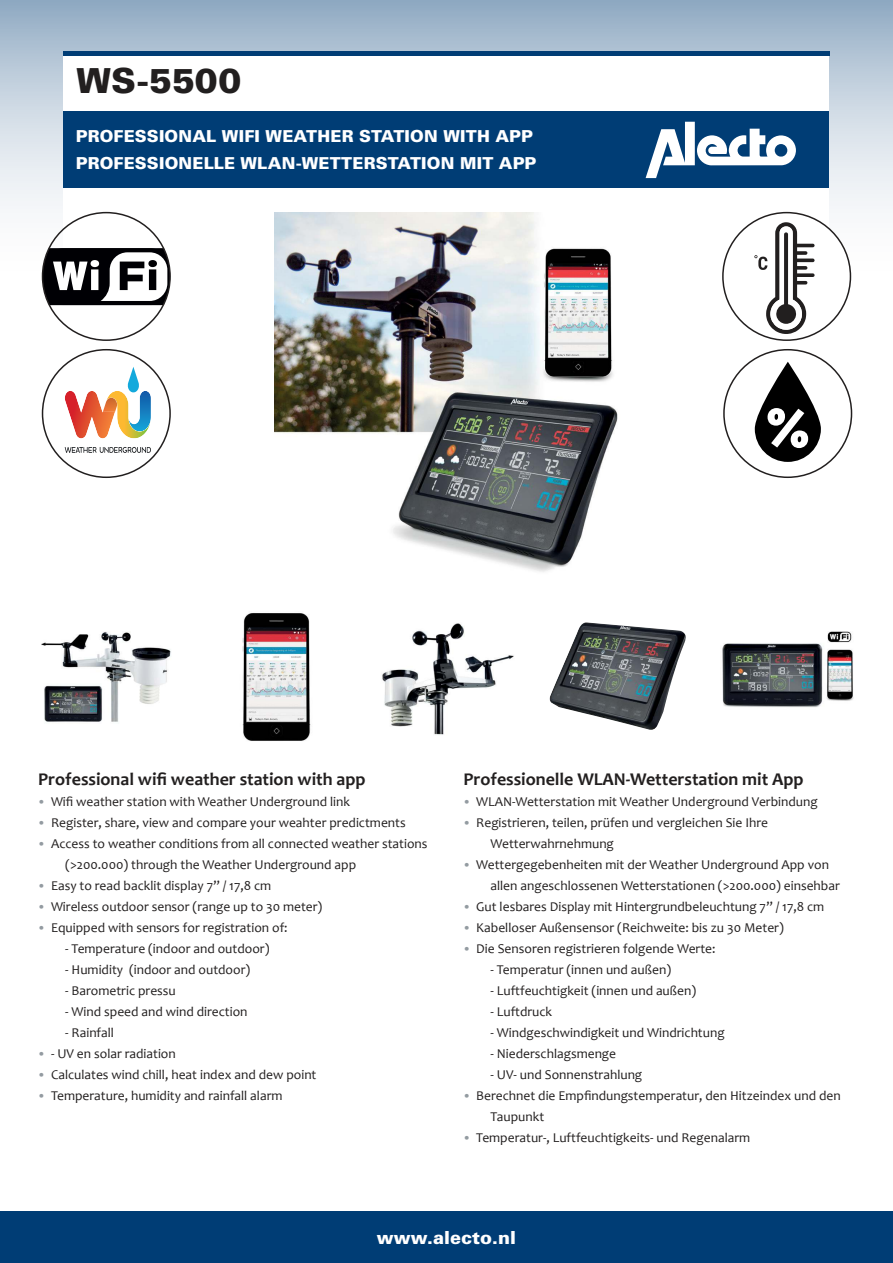
<style>
.page{position:relative;width:893px;height:1263px;background:#fff}
.page>*{position:absolute;margin:0;border:0;box-sizing:border-box;transform-origin:0 0}
.t1{font:900 34.5px "Univers LT Std";color:#221f1f}
.t2{font:700 18px "Candara";color:#221f1f}
.t3{font:900 18px "Univers LT Std";color:#fff}
.t4{font:900 16.5px/27px "Univers LT Std";letter-spacing:.01em;color:#fff}
.t5{font:13.5px/21px "Candara";color:#221f1f}
.s1{font-family:"Calibri";font-weight:300;color:#939ba1}
</style>
<div class="page">
<svg style="left:0;top:0;width:893px;height:306px"></svg>
<div style="left:0;top:1212px;width:893px;height:51px;background:#003d75"></div>
<div style="left:64px;top:51px;width:765px;height:557px;background:#fff"></div>
<div style="left:63px;top:112px;width:766px;height:76px;background:#003d75"></div>
<img style="left:550px;top:622px;width:136px;height:108px">
<img style="left:722px;top:631px;width:132px;height:76px">
<img style="left:382px;top:623px;width:132px;height:112px">
<img style="left:242px;top:613px;width:69px;height:128px">
<img style="left:274px;top:212px;width:344px;height:360px">
<svg style="left:43px;top:248px;width:127px;height:57px"></svg>
<hr style="left:63px;top:51px;width:766px;height:4px;background:#003d75">
<img style="left:41px;top:632px;width:130px;height:90px">
<svg style="left:646px;top:122px;width:150px;height:56px"></svg>
<svg style="left:128px;top:367px;width:11px;height:24px"></svg>
<img style="left:65px;top:391px;width:41px;height:47px">
<img style="left:106px;top:391px;width:41px;height:47px">
<img style="left:128px;top:391px;width:23px;height:40px">
<img style="left:103px;top:398px;width:14px;height:14px">
<svg style="left:65px;top:447px;width:86px;height:6px"></svg>
<div style="left:723px;top:213px;width:127px;height:127px;background:#fff;border-radius:50%"></div>
<svg style="left:754px;top:222px;width:60px;height:112px"></svg>
<svg style="left:755px;top:362px;width:66px;height:100px;fill:#000"></svg>
<svg style="left:767px;top:408px;width:41px;height:40px"></svg>
<h1 class="t1" style="left:77px;top:61px;width:166px">WS-5500</h1>
<p class="t4" style="left:76px;top:123px;width:462px">PROFESSIONAL WIFI WEATHER STATION WITH APP<br>PROFESSIONELLE WLAN-WETTERSTATION MIT APP</p>
<h2 class="t2" style="left:38px;top:768px;width:329px">Professional wifi weather station with app</h2>
<p class="t5" style="left:38px;top:791px;width:313px"><span class="s1">•</span> Wifi weather station with Weather Underground link</p>
<p class="t5" style="left:38px;top:812px;width:369px"><span class="s1">•</span> Register, share, view and compare your weahter predictments</p>
<p class="t5" style="left:65px;top:833px;width:364px;text-indent:-27px"><span class="s1">•</span> Access to weather conditions from all connected weather stations (&gt;200.000) through the Weather Underground app</p>
<p class="t5" style="left:38px;top:875px;width:235px"><span class="s1">•</span> Easy to read backlit display 7” / 17,8 cm</p>
<p class="t5" style="left:38px;top:896px;width:286px"><span class="s1">•</span> Wireless outdoor sensor (range up to 30 meter)</p>
<p class="t5" style="left:38px;top:917px;width:251px"><span class="s1">•</span> Equipped with sensors for registration of:</p>
<p class="t5" style="left:65px;top:938px;width:206px">- Temperature (indoor and outdoor)</p>
<p class="t5" style="left:65px;top:959px;width:186px">- Humidity (indoor and outdoor)</p>
<p class="t5" style="left:65px;top:980px;width:112px">- Barometric pressu</p>
<p class="t5" style="left:65px;top:1001px;width:184px">- Wind speed and wind direction</p>
<p class="t5" style="left:65px;top:1022px;width:50px">- Rainfall</p>
<p class="t5" style="left:38px;top:1043px;width:139px"><span class="s1">•</span> - UV en solar radiation</p>
<p class="t5" style="left:38px;top:1064px;width:280px"><span class="s1">•</span> Calculates wind chill, heat index and dew point</p>
<p class="t5" style="left:38px;top:1085px;width:246px"><span class="s1">•</span> Temperature, humidity and rainfall alarm</p>
<h2 class="t2" style="left:463px;top:768px;width:342px">Professionelle WLAN-Wetterstation mit App</h2>
<p class="t5" style="left:463px;top:791px;width:356px"><span class="s1">•</span> WLAN-Wetterstation mit Weather Underground Verbindung</p>
<p class="t5" style="left:490px;top:812px;width:279px;text-indent:-27px"><span class="s1">•</span> Registrieren, teilen, prüfen und vergleichen Sie Ihre<br>Wetterwahrnehmung</p>
<p class="t5" style="left:490px;top:854px;width:351px;text-indent:-27px"><span class="s1">•</span> Wettergegebenheiten mit der Weather Underground App von allen angeschlossenen Wetterstationen (&gt;200.000) einsehbar</p>
<p class="t5" style="left:463px;top:896px;width:362px"><span class="s1">•</span> Gut lesbares Display mit Hintergrundbeleuchtung 7” / 17,8 cm</p>
<p class="t5" style="left:463px;top:917px;width:322px"><span class="s1">•</span> Kabelloser Außensensor (Reichweite: bis zu 30 Meter)</p>
<p class="t5" style="left:463px;top:938px;width:254px"><span class="s1">•</span> Die Sensoren registrieren folgende Werte:</p>
<p class="t5" style="left:490px;top:959px;width:182px">- Temperatur (innen und außen)</p>
<p class="t5" style="left:490px;top:980px;width:207px">- Luftfeuchtigkeit (innen und außen)</p>
<p class="t5" style="left:490px;top:1001px;width:63px">- Luftdruck</p>
<p class="t5" style="left:490px;top:1022px;width:236px">- Windgeschwindigkeit und Windrichtung</p>
<p class="t5" style="left:490px;top:1043px;width:127px">- Niederschlagsmenge</p>
<p class="t5" style="left:490px;top:1064px;width:153px">- UV- und Sonnenstrahlung</p>
<p class="t5" style="left:490px;top:1085px;width:352px;text-indent:-27px"><span class="s1">•</span> Berechnet die Empfindungstemperatur, den Hitzeindex und den<br>Taupunkt</p>
<p class="t5" style="left:463px;top:1127px;width:288px"><span class="s1">•</span> Temperatur-, Luftfeuchtigkeits- und Regenalarm</p>
<h2 class="t3" style="left:377px;top:1227px;width:141px">www.alecto.nl</h2>
</div>
